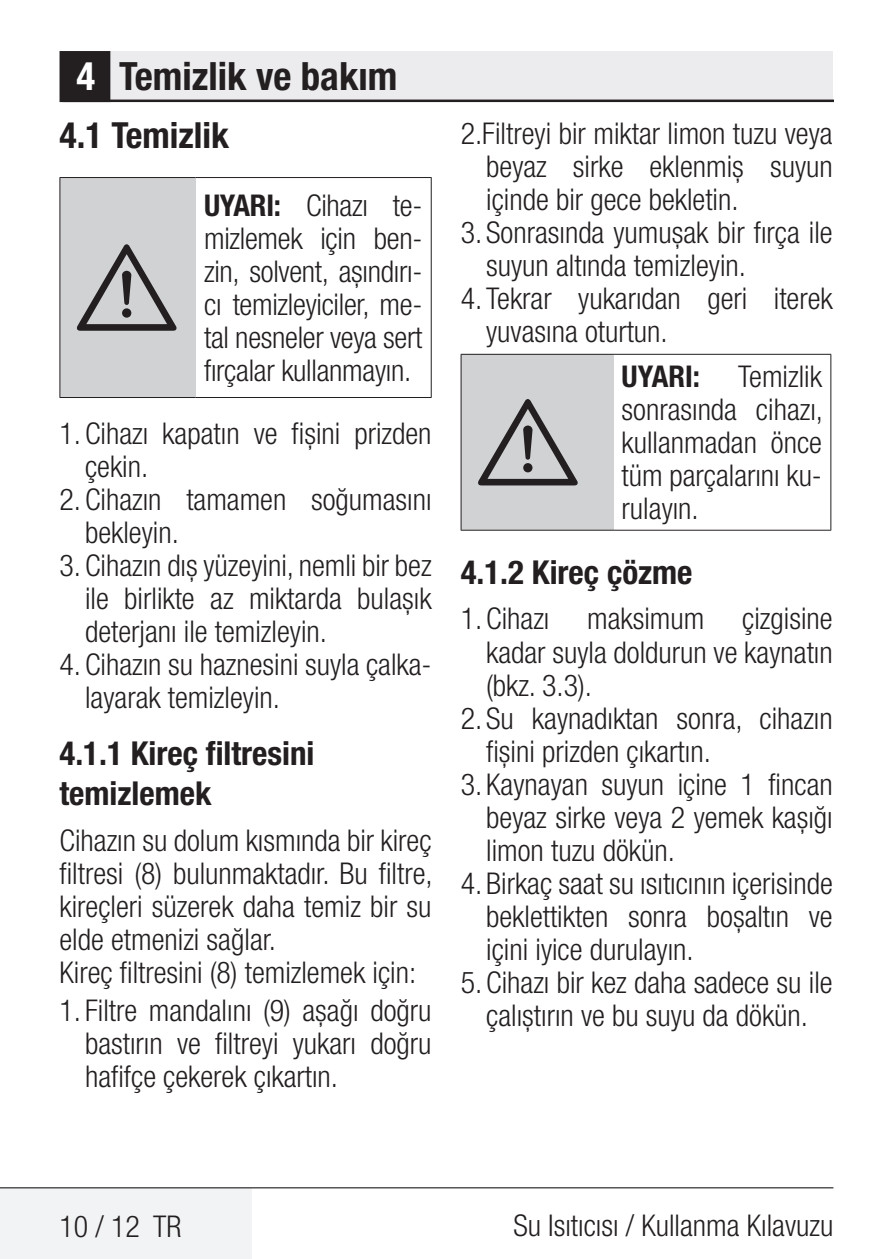
<style>
.page{position:relative;width:893px;height:1259px;background:#fff}
.page>*{position:absolute;margin:0;border:0;box-sizing:border-box;transform-origin:0 0}
.t1{font:108px "ZIWARNUN";color:#231f20}
.t2{font:700 condensed 39px "Helvetica Neue LT Pro";color:#231f20}
.t3{font:700 condensed 36px "Helvetica Neue LT Pro";color:#231f20}
.t4{font:700 condensed 33px/39.6px "Helvetica Neue LT Pro";color:#231f20}
.t5{font:300 condensed 30px/33px "Helvetica Neue LT Pro";color:#231f20;text-align:justify}
.t6{font:700 condensed 30px "Helvetica Neue LT Pro";color:#231f20}
.s1{color:#fff}
.s2{font-weight:700}
</style>
<div class="page">
<div style="left:62px;top:51px;width:771px;height:50px;background:#ececee"></div>
<hr style="left:62px;top:100px;width:771px;height:2px;background:#231f20">
<div style="left:61px;top:53px;width:48px;height:48px;background:#231f20"></div>
<div style="left:60px;top:51px;width:50px;height:51px;border:3px solid #231f20"></div>
<div style="left:0;top:1188px;width:252px;height:71px;background:#f2f3f4"></div>
<hr style="left:0;top:1187px;width:833px;height:1px;background:#000">
<div style="left:60px;top:177px;width:136px;height:220px;background:#d1d2d4"></div>
<hr style="left:196px;top:177px;width:236px;height:1px;background:#231f20">
<hr style="left:431px;top:178px;width:1px;height:219px;background:#231f20">
<hr style="left:196px;top:397px;width:236px;height:1px;background:#231f20">
<hr style="left:60px;top:397px;width:136px;height:1px;background:#231f20">
<hr style="left:60px;top:177px;width:136px;height:1px;background:#231f20">
<hr style="left:59px;top:178px;width:1px;height:219px;background:#231f20">
<div style="left:461px;top:354px;width:152px;height:176px;background:#d1d2d4"></div>
<hr style="left:613px;top:354px;width:218px;height:1px;background:#231f20">
<hr style="left:830px;top:355px;width:1px;height:175px;background:#231f20">
<hr style="left:613px;top:530px;width:218px;height:1px;background:#231f20">
<hr style="left:461px;top:530px;width:152px;height:1px;background:#231f20">
<hr style="left:461px;top:354px;width:152px;height:1px;background:#231f20">
<hr style="left:461px;top:355px;width:1px;height:175px;background:#231f20">
<h2 class="t2" style="left:77px;top:53px;width:322px"><span class="s1">4</span> Temizlik ve bakım</h2>
<p class="t3" style="left:60px;top:114px;width:171px">4.1 Temizlik</p>
<p class="t5" style="left:204px;top:188px;width:220px"><span class="s2">UYARI:</span> Cihazı te&shy;mizlemek için ben&shy;zin, solvent, aşındırı&shy;cı temizleyiciler, me&shy;tal nesneler veya sert fırçalar kullanmayın.</p>
<p class="t5" style="left:85px;top:417px;width:348px;text-indent:-26px">1. Cihazı kapatın ve fişini prizden çekin.</p>
<p class="t5" style="left:85px;top:483px;width:348px;text-indent:-26px">2. Cihazın tamamen soğumasını bekleyin.</p>
<p class="t5" style="left:85px;top:549px;width:348px;text-indent:-26px">3. Cihazın dış yüzeyini, nemli bir bez ile birlikte az miktarda bulaşık deterjanı ile temizleyin.</p>
<p class="t5" style="left:85px;top:648px;width:348px;text-indent:-26px">4. Cihazın su haznesini suyla çalka&shy;layarak temizleyin.</p>
<p class="t4" style="left:60px;top:733px;width:257px">4.1.1 Kireç filtresini temizlemek</p>
<p class="t5" style="left:60px;top:823px;width:375px;text-align:left">Cihazın su dolum kısmında bir kireç filtresi (8) bulunmaktadır. Bu filtre, kireçleri süzerek daha temiz bir su elde etmenizi sağlar.<br>Kireç filtresini (8) temizlemek için:</p>
<p class="t5" style="left:85px;top:993px;width:348px;text-indent:-26px">1. Filtre mandalını (9) aşağı doğru bastırın ve filtreyi yukarı doğru hafifçe çekerek çıkartın.</p>
<h1 class="t1" style="left:77px;top:230px;width:106px">A</h1>
<p class="t5" style="left:486px;top:116px;width:348px;text-indent:-26px">2.Filtreyi bir miktar limon tuzu veya beyaz sirke eklenmiş suyun içinde bir gece bekletin.</p>
<p class="t5" style="left:486px;top:215px;width:348px;text-indent:-26px">3. Sonrasında yumuşak bir fırça ile suyun altında temizleyin.</p>
<p class="t5" style="left:486px;top:281px;width:348px;text-indent:-26px">4. Tekrar yukarıdan geri iterek yuvasına oturtun.</p>
<p class="t5" style="left:622px;top:359px;width:203px;text-indent:117px">Temizlik sonrasında cihazı, kullanmadan önce tüm parçalarını ku&shy;rulayın.</p>
<p class="t4" style="left:461px;top:552px;width:233px">4.1.2 Kireç çözme</p>
<p class="t5" style="left:461px;top:602px;width:90px">1. Cihazı</p>
<p class="t5" style="left:587px;top:602px;width:119px">maksimum</p>
<p class="t6" style="left:622px;top:358px;width:80px">UYARI:</p>
<h1 class="t1" style="left:478px;top:385px;width:106px">A</h1>
<p class="t5" style="left:486px;top:602px;width:348px;text-indent:256px">çizgisine kadar suyla doldurun ve kaynatın (bkz. 3.3).</p>
<p class="t5" style="left:486px;top:701px;width:348px;text-indent:-26px">2. Su kaynadıktan sonra, cihazın fişini prizden çıkartın.</p>
<p class="t5" style="left:486px;top:767px;width:348px;text-indent:-26px">3. Kaynayan suyun içine 1 fincan beyaz sirke veya 2 yemek kaşığı limon tuzu dökün.</p>
<p class="t5" style="left:486px;top:866px;width:348px;text-indent:-26px">4. Birkaç saat su ısıtıcının içerisinde beklettikten sonra boşaltın ve içini iyice durulayın.</p>
<p class="t5" style="left:461px;top:965px;width:373px;text-align:center">5. Cihazı bir kez daha sadece su ile çalıştırın ve bu suyu da dökün.</p>
<p class="t5" style="left:60px;top:1209px;width:123px">10 / 12 TR</p>
<p class="t5" style="left:513px;top:1208px;width:322px">Su Isıtıcısı / Kullanma Kılavuzu</p>
</div>
